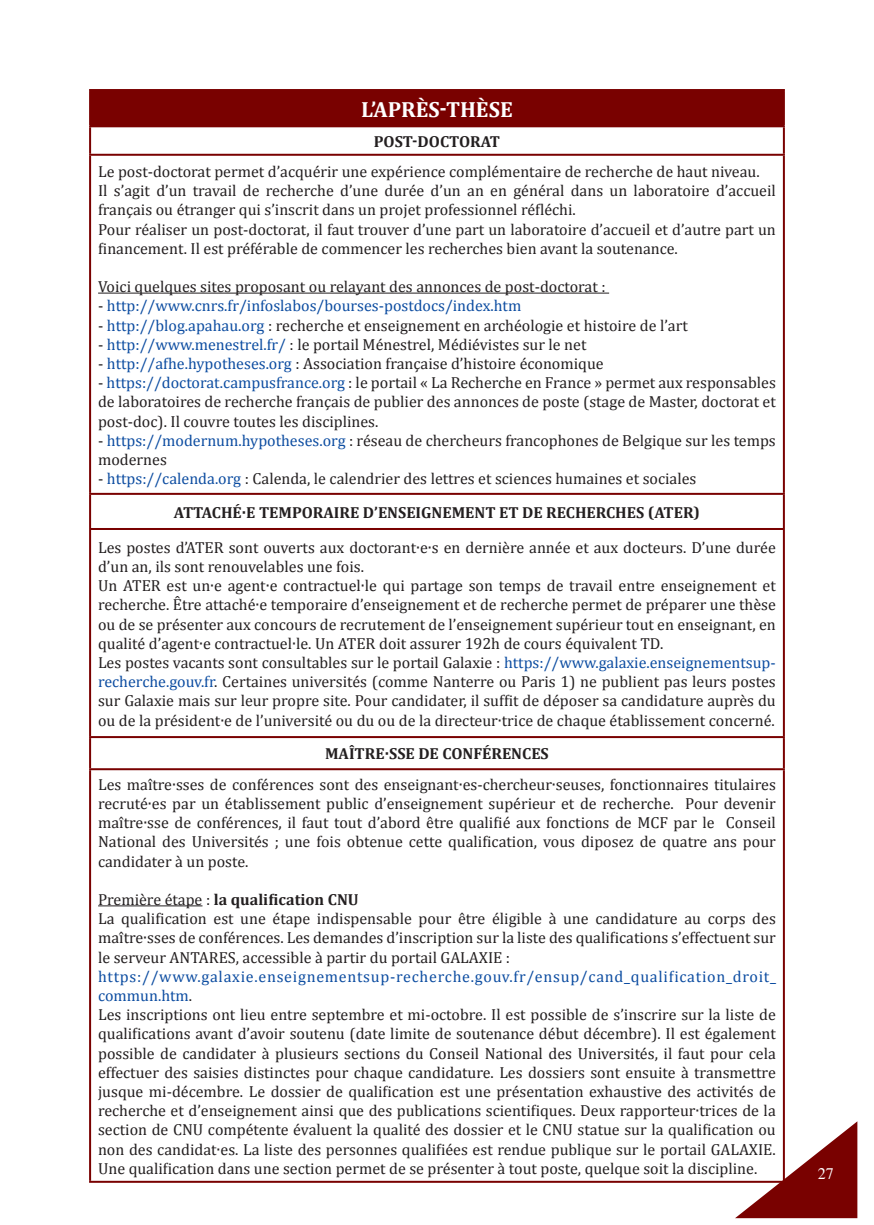
<style>
.page{position:relative;width:874px;height:1225px;background:#fff}
.page>*{position:absolute;margin:0;border:0;box-sizing:border-box;transform-origin:0 0}
.t1{font:700 22px "Cambria";color:#fff}
.t2{font:16px/19.2px "Cambria";color:#231f20}
.t3{font:16px "Cambria";color:#0d4da1}
.t4{font:700 16px "Cambria";color:#231f20}
.t5{font:16px "Times";color:#fff}
.s1{color:#231f20}
.s2{color:#0d4da1}
.s3{font-weight:700}
</style>
<div class="page">
<svg style="left:734px;top:1121px;width:122px;height:97px"></svg>
<div style="left:90px;top:90px;width:693px;height:36px;background:#790100"></div>
<hr style="left:89px;top:89px;width:348px;height:2px;background:#790100">
<hr style="left:89px;top:91px;width:2px;height:34px;background:#790100">
<hr style="left:437px;top:89px;width:347px;height:2px;background:#790100">
<hr style="left:782px;top:91px;width:2px;height:34px;background:#790100">
<hr style="left:89px;top:770px;width:2px;height:410px;background:#790100">
<hr style="left:782px;top:770px;width:2px;height:410px;background:#790100">
<hr style="left:89px;top:1180px;width:348px;height:2px;background:#790100">
<hr style="left:437px;top:1180px;width:347px;height:2px;background:#790100">
<hr style="left:89px;top:738px;width:2px;height:30px;background:#790100">
<hr style="left:782px;top:738px;width:2px;height:30px;background:#790100">
<hr style="left:89px;top:768px;width:348px;height:2px;background:#790100">
<hr style="left:437px;top:768px;width:347px;height:2px;background:#790100">
<hr style="left:89px;top:530px;width:2px;height:206px;background:#790100">
<hr style="left:782px;top:530px;width:2px;height:206px;background:#790100">
<hr style="left:89px;top:736px;width:348px;height:2px;background:#790100">
<hr style="left:437px;top:736px;width:347px;height:2px;background:#790100">
<hr style="left:89px;top:495px;width:2px;height:33px;background:#790100">
<hr style="left:782px;top:495px;width:2px;height:33px;background:#790100">
<hr style="left:89px;top:528px;width:348px;height:2px;background:#790100">
<hr style="left:437px;top:528px;width:347px;height:2px;background:#790100">
<hr style="left:89px;top:156px;width:2px;height:337px;background:#790100">
<hr style="left:782px;top:156px;width:2px;height:337px;background:#790100">
<hr style="left:89px;top:493px;width:348px;height:2px;background:#790100">
<hr style="left:437px;top:493px;width:347px;height:2px;background:#790100">
<hr style="left:89px;top:125px;width:348px;height:2px;background:#790100">
<hr style="left:89px;top:127px;width:2px;height:27px;background:#790100">
<hr style="left:437px;top:125px;width:347px;height:2px;background:#790100">
<hr style="left:782px;top:127px;width:2px;height:27px;background:#790100">
<hr style="left:89px;top:154px;width:348px;height:2px;background:#790100">
<hr style="left:437px;top:154px;width:347px;height:2px;background:#790100">
<hr style="left:98px;top:293px;width:510px;height:1px;background:#231f20">
<hr style="left:98px;top:905px;width:104px;height:1px;background:#231f20">
<h1 class="t1" style="left:361px;top:94px;width:153px">L’APRÈS-THÈSE</h1>
<p class="t4" style="left:373px;top:130px;width:128px">POST-DOCTORAT</p>
<p class="t2" style="left:98px;top:162px;width:679px">Le post-doctorat permet d’acquérir une expérience complémentaire de recherche de haut niveau.<br>Il s’agit d’un travail de recherche d’une durée d’un an en général dans un laboratoire d’accueil français ou étranger qui s’inscrit dans un projet professionnel réfléchi.<br>Pour réaliser un post-doctorat, il faut trouver d’une part un laboratoire d’accueil et d’autre part un financement. Il est préférable de commencer les recherches bien avant la soutenance.</p>
<p class="t2" style="left:98px;top:277px;width:508px">Voici quelques sites proposant ou relayant des annonces de post-doctorat :</p>
<p class="t3" style="left:98px;top:296px;width:424px"><span class="s1">-</span> http://www.cnrs.fr/infoslabos/bourses-postdocs/index.htm</p>
<p class="t2" style="left:98px;top:315px;width:591px">- <span class="s2">http://blog.apahau.org</span> : recherche et enseignement en archéologie et histoire de l’art</p>
<p class="t2" style="left:98px;top:335px;width:489px">- <span class="s2">http://www.menestrel.fr/</span> : le portail Ménestrel, Médiévistes sur le net</p>
<p class="t2" style="left:98px;top:354px;width:507px">- <span class="s2">http://afhe.hypotheses.org</span> : Association française d’histoire économique</p>
<p class="t2" style="left:98px;top:373px;width:679px;text-align:justify">- <span class="s2">https://doctorat.campusfrance.org</span> : le portail « La Recherche en France » permet aux responsables de laboratoires de recherche français de publier des annonces de poste (stage de Master, doctorat et post-doc). Il couvre toutes les disciplines.</p>
<p class="t2" style="left:98px;top:431px;width:679px">- <span class="s2">https://modernum.hypotheses.org</span> : réseau de chercheurs francophones de Belgique sur les temps modernes</p>
<p class="t2" style="left:98px;top:462px;width:603px;line-height:33.4px;text-align:right">- <span class="s2">https://calenda.org</span> : Calenda, le calendrier des lettres et sciences humaines et sociales<br><span class="s3">ATTACHÉ·E TEMPORAIRE D’ENSEIGNEMENT ET DE RECHERCHES (ATER)</span></p>
<p class="t2" style="left:98px;top:538px;width:679px">Les postes d’ATER sont ouverts aux doctorant·e·s en dernière année et aux docteurs. D’une durée d’un an, ils sont renouvelables une fois.<br>Un ATER est un·e agent·e contractuel·le qui partage son temps de travail entre enseignement et recherche. Être attaché·e temporaire d’enseignement et de recherche permet de préparer une thèse ou de se présenter aux concours de recrutement de l’enseignement supérieur tout en enseignant, en qualité d’agent·e contractuel·le. Un ATER doit assurer 192h de cours équivalent TD.<br>Les postes vacants sont consultables sur le portail Galaxie : <span class="s2">https://www.galaxie.enseignementsup&shy;recherche.gouv.fr</span>. Certaines universités (comme Nanterre ou Paris 1) ne publient pas leurs postes sur Galaxie mais sur leur propre site. Pour candidater, il suffit de déposer sa candidature auprès du ou de la président·e de l’université ou du ou de la directeur·trice de chaque établissement concerné.</p>
<p class="t4" style="left:325px;top:742px;width:225px">MAÎTRE·SSE DE CONFÉRENCES</p>
<p class="t2" style="left:98px;top:774px;width:679px;text-align:justify">Les maître·sses de conférences sont des enseignant·es-chercheur·seuses, fonctionnaires titulaires recruté·es par un établissement public d’enseignement supérieur et de recherche. Pour devenir maître·sse de conférences, il faut tout d’abord être qualifié aux fonctions de MCF par le Conseil National des Universités ; une fois obtenue cette qualification, vous diposez de quatre ans pour candidater à un poste.</p>
<p class="t2" style="left:98px;top:889px;width:679px">Première étape : <span class="s3">la qualification CNU<br></span>La qualification est une étape indispensable pour être éligible à une candidature au corps des maître·sses de conférences. Les demandes d’inscription sur la liste des qualifications s’effectuent sur le serveur ANTARES, accessible à partir du portail GALAXIE :</p>
<p class="t2" style="left:98px;top:966px;width:679px"><span class="s2">https://www.galaxie.enseignementsup-recherche.gouv.fr/ensup/cand_qualification_droit_ commun.htm</span>.<br>Les inscriptions ont lieu entre septembre et mi-octobre. Il est possible de s’inscrire sur la liste de qualifications avant d’avoir soutenu (date limite de soutenance début décembre). Il est également possible de candidater à plusieurs sections du Conseil National des Universités, il faut pour cela effectuer des saisies distinctes pour chaque candidature. Les dossiers sont ensuite à transmettre jusque mi-décembre. Le dossier de qualification est une présentation exhaustive des activités de recherche et d’enseignement ainsi que des publications scientifiques. Deux rapporteur·trices de la section de CNU compétente évaluent la qualité des dossier et le CNU statue sur la qualification ou non des candidat·es. La liste des personnes qualifiées est rendue publique sur le portail GALAXIE.<br>Une qualification dans une section permet de se présenter à tout poste, quelque soit la discipline.</p>
<p class="t5" style="left:817px;top:1158px;width:17px">27</p>
</div>
